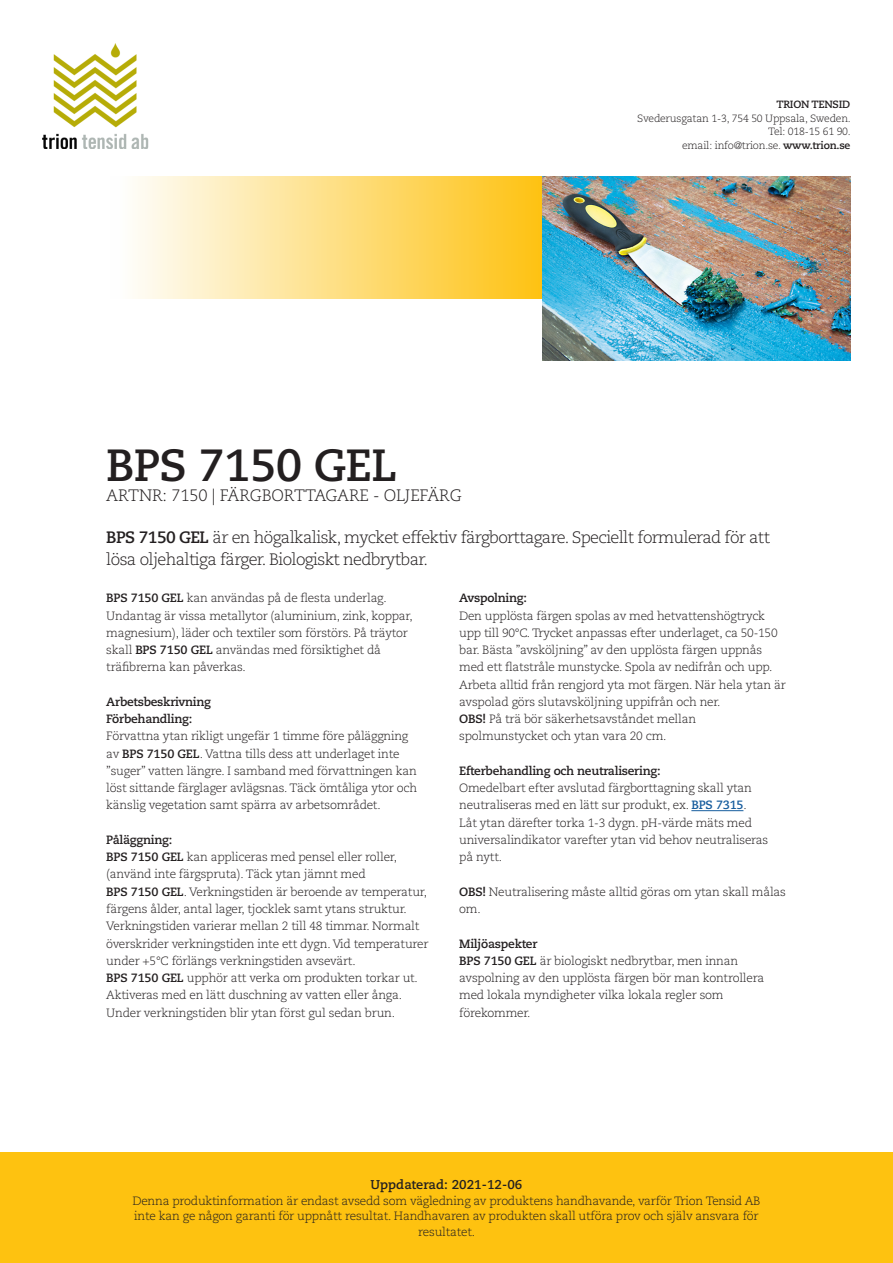
<style>
.page{position:relative;width:893px;height:1263px;background:#fff}
.page>*{position:absolute;margin:0;border:0;box-sizing:border-box;transform-origin:0 0}
.Rubrik{font:700 45px "Caecilia LT Std";letter-spacing:-.02em;color:#231f20}
.Ingress{font:300 16.5px/22.5px "Caecilia LT Std";letter-spacing:-.04em;color:#231f20}
.Rubrik-2{font:300 16.5px "Caecilia LT Std";letter-spacing:-.01em;color:#231f20}
.t1{font:700 12.75px "Caecilia LT Std";color:#231f20}
.Brödtext{font:300 12px/17.2px "Caecilia LT Std";letter-spacing:-.02em;color:#231f20}
.Brödtext-2{font:700 12px "Caecilia LT Std";letter-spacing:-.02em;color:#231f20}
.Rubrik_3{font:700 12px "Caecilia LT Std";letter-spacing:-.02em;color:#231f20}
.t2{font:300 10.5px "Caecilia LT Std";letter-spacing:-.02em;color:#231f20}
.t3{font:700 10.5px "Caecilia LT Std";letter-spacing:-.02em;color:#231f20}
.s1{font-weight:700}
.s2{font-weight:700;color:#175d9e}
</style>
<div class="page">
<div style="left:0;top:1152px;width:893px;height:111px;background:#fec210"></div>
<img style="left:43px;top:43px;width:106px;height:106px">
<hr style="left:691px;top:810px;width:52px;height:1px;background:#175d9e">
<div style="left:110px;top:176px;width:432px;height:123px;background:linear-gradient(to right,#feffff,#fec213)"></div>
<img style="left:542px;top:176px;width:308px;height:185px">
<p class="t3" style="left:776px;top:98px;width:76px">TRION TENSID</p>
<p class="t2" style="left:637px;top:112px;width:215px">Svederusgatan 1-3, 754 50 Uppsala, Sweden.</p>
<p class="t2" style="left:768px;top:126px;width:84px">Tel: 018-15 61 90.</p>
<p class="t2" style="left:682px;top:139px;width:170px">email: info@trion.se. <span class="s1">www.trion.se</span></p>
<p class="Rubrik" style="left:106px;top:439px;width:293px">BPS 7150 GEL</p>
<p class="Rubrik-2" style="left:106px;top:486px;width:357px">ARTNR: 7150 | FÄRGBORTTAGARE - OLJEFÄRG</p>
<p class="Ingress" style="left:106px;top:526px;width:665px"><span class="s1">BPS 7150 GEL</span> är en högalkalisk, mycket effektiv färgborttagare. Speciellt formulerad för att lösa oljehaltiga färger. Biologiskt nedbrytbar.</p>
<p class="Brödtext" style="left:106px;top:590px;width:308px"><span class="s1">BPS 7150 GEL</span> kan användas på de flesta underlag.<br>Undantag är vissa metallytor (aluminium, zink, koppar, magnesium), läder och textiler som förstörs. På träytor skall <span class="s1">BPS 7150 GEL</span> användas med försiktighet då träfibrerna kan påverkas.</p>
<p class="Rubrik_3" style="left:106px;top:695px;width:106px">Arbetsbeskrivning</p>
<p class="Brödtext-2" style="left:106px;top:712px;width:88px">Förbehandling:</p>
<p class="Brödtext" style="left:106px;top:728px;width:312px">Förvattna ytan rikligt ungefär 1 timme före påläggning av <span class="s1">BPS 7150 GEL</span>. Vattna tills dess att underlaget inte ”suger” vatten längre. I samband med förvattningen kan löst sittande färglager avlägsnas. Täck ömtåliga ytor och känslig vegetation samt spärra av arbetsområdet.</p>
<p class="Brödtext-2" style="left:106px;top:833px;width:68px">Påläggning:</p>
<p class="Brödtext" style="left:106px;top:849px;width:292px"><span class="s1">BPS 7150 GEL</span> kan appliceras med pensel eller roller, (använd inte färgspruta). Täck ytan jämnt med</p>
<p class="Brödtext" style="left:106px;top:883px;width:324px"><span class="s1">BPS 7150 GEL</span>. Verkningstiden är beroende av temperatur, färgens ålder, antal lager, tjocklek samt ytans struktur.<br>Verkningstiden varierar mellan 2 till 48 timmar. Normalt överskrider verkningstiden inte ett dygn. Vid temperaturer under +5°C förlängs verkningstiden avsevärt.</p>
<p class="Brödtext" style="left:106px;top:969px;width:313px"><span class="s1">BPS 7150 GEL</span> upphör att verka om produkten torkar ut.<br>Aktiveras med en lätt duschning av vatten eller ånga.<br>Under verkningstiden blir ytan först gul sedan brun.</p>
<p class="Brödtext-2" style="left:459px;top:591px;width:69px">Avspolning:</p>
<p class="Brödtext" style="left:459px;top:607px;width:328px">Den upplösta färgen spolas av med hetvattenshögtryck upp till 90°C. Trycket anpassas efter underlaget, ca 50-150 bar. Bästa ”avsköljning” av den upplösta färgen uppnås med ett flatstråle munstycke. Spola av nedifrån och upp.<br>Arbeta alltid från rengjord yta mot färgen. När hela ytan är avspolad görs slutavsköljning uppifrån och ner.</p>
<p class="Brödtext" style="left:459px;top:711px;width:238px"><span class="s1">OBS!</span> På trä bör säkerhetsavståndet mellan spolmunstycket och ytan vara 20 cm.</p>
<p class="Brödtext-2" style="left:459px;top:764px;width:203px">Efterbehandling och neutralisering:</p>
<p class="Brödtext" style="left:459px;top:780px;width:311px">Omedelbart efter avslutad färgborttagning skall ytan neutraliseras med en lätt sur produkt, ex. <span class="s2">BPS 7315</span>.<br>Låt ytan därefter torka 1-3 dygn. pH-värde mäts med universalindikator varefter ytan vid behov neutraliseras på nytt.</p>
<p class="Brödtext" style="left:459px;top:883px;width:328px"><span class="s1">OBS!</span> Neutralisering måste alltid göras om ytan skall målas om.</p>
<p class="Brödtext-2" style="left:459px;top:936px;width:80px">Miljöaspekter</p>
<p class="Brödtext" style="left:459px;top:952px;width:307px"><span class="s1">BPS 7150 GEL</span> är biologiskt nedbrytbar, men innan avspolning av den upplösta färgen bör man kontrollera med lokala myndigheter vilka lokala regler som förekommer.</p>
<p class="t1" style="left:371px;top:1177px;width:153px">Uppdaterad: 2021-12-06</p>
<p class="Brödtext" style="left:133px;top:1193px;width:629px;line-height:15.8px;text-align:center">Denna produktinformation är endast avsedd som vägledning av produktens handhavande, varför Trion Tensid AB inte kan ge någon garanti för uppnått resultat. Handhavaren av produkten skall utföra prov och själv ansvara för resultatet.</p>
</div>
